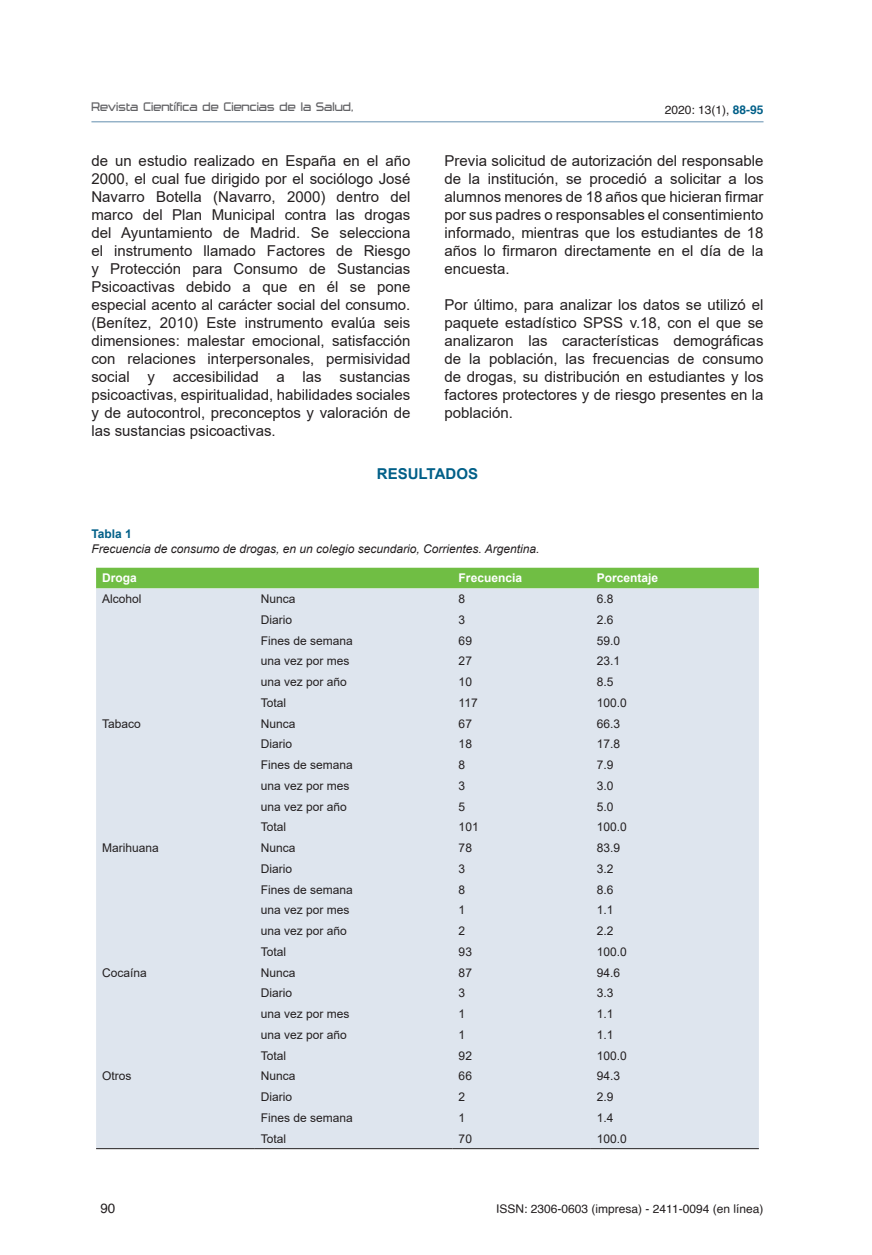
<style>
.page{position:relative;width:872px;height:1255px;background:#fff}
.page>*{position:absolute;margin:0;border:0;box-sizing:border-box;transform-origin:0 0}
.TEXTO_CUERPO_GENERAL{font:15px/18px "Arial";color:#231f20;text-align:justify}
.TEXTO_CUERPO_GENERAL-2{font:700 15px "Arial";color:#005f88}
.t1{font:300 13.5px "Trade Marker";letter-spacing:.01em;color:#636366;scale:.85 1}
.t2{font:13.5px "Helvetica";color:#231f20}
.REV_tabla_cuerpo{font:12px "Arial";color:#231f20}
.subtituto_tabla{font:italic 12px "Arial";color:#231f20}
.t3{font:12px "Helvetica";color:#231f20}
.REV_tabla_cuerpo-2{font:700 12px "Arial";color:#fff}
.título_tabla{font:700 12px "Arial";color:#005f88}
.s1{font-weight:700;color:#005f88}
</style>
<div class="page">
<hr style="left:91px;top:121px;width:672px;height:1px;background:#749bb7">
<div style="left:96px;top:567px;width:663px;height:21px;background:#70be44"></div>
<div style="left:96px;top:588px;width:663px;height:560px;background:#dee5ee"></div>
<hr style="left:96px;top:1148px;width:159px;height:1px;background:#231f20">
<hr style="left:255px;top:1148px;width:197px;height:1px;background:#231f20">
<hr style="left:452px;top:1148px;width:139px;height:1px;background:#231f20">
<hr style="left:591px;top:1148px;width:168px;height:1px;background:#231f20">
<p class="t1" style="left:91px;top:99px;width:310px">Revista Científica de Ciencias de la Salud,</p>
<p class="t3" style="left:664px;top:100px;width:100px">2020: 13(1), <span class="s1">88-95</span></p>
<p class="TEXTO_CUERPO_GENERAL" style="left:91px;top:152px;width:320px">de un estudio realizado en España en el año 2000, el cual fue dirigido por el sociólogo José Navarro Botella (Navarro, 2000) dentro del marco del Plan Municipal contra las drogas del Ayuntamiento de Madrid. Se selecciona el instrumento llamado Factores de Riesgo y Protección para Consumo de Sustancias Psicoactivas debido a que en él se pone especial acento al carácter social del consumo. (Benítez, 2010) Este instrumento evalúa seis dimensiones: malestar emocional, satisfacción con relaciones interpersonales, permisividad social y accesibilidad a las sustancias psicoactivas, espiritualidad, habilidades sociales y de autocontrol, preconceptos y valoración de las sustancias psicoactivas.</p>
<p class="TEXTO_CUERPO_GENERAL" style="left:444px;top:152px;width:320px">Previa solicitud de autorización del responsable de la institución, se procedió a solicitar a los alumnos menores de 18 años que hicieran firmar por sus padres o responsables el consentimiento informado, mientras que los estudiantes de 18 años lo firmaron directamente en el día de la encuesta.</p>
<p class="TEXTO_CUERPO_GENERAL" style="left:444px;top:296px;width:320px">Por último, para analizar los datos se utilizó el paquete estadístico SPSS v.18, con el que se analizaron las características demográficas de la población, las frecuencias de consumo de drogas, su distribución en estudiantes y los factores protectores y de riesgo presentes en la población.</p>
<p class="TEXTO_CUERPO_GENERAL-2" style="left:377px;top:463px;width:103px">RESULTADOS</p>
<p class="título_tabla" style="left:91px;top:525px;width:42px">Tabla 1</p>
<p class="subtituto_tabla" style="left:91px;top:540px;width:449px">Frecuencia de consumo de drogas, en un colegio secundario, Corrientes. Argentina.</p>
<p class="REV_tabla_cuerpo-2" style="left:102px;top:570px;width:36px">Droga</p>
<p class="REV_tabla_cuerpo-2" style="left:458px;top:570px;width:65px">Frecuencia</p>
<p class="REV_tabla_cuerpo-2" style="left:597px;top:570px;width:63px">Porcentaje</p>
<p class="REV_tabla_cuerpo" style="left:102px;top:590px;width:41px">Alcohol</p>
<p class="REV_tabla_cuerpo" style="left:261px;top:590px;width:36px">Nunca</p>
<p class="REV_tabla_cuerpo" style="left:458px;top:590px;width:8px">8</p>
<p class="REV_tabla_cuerpo" style="left:597px;top:590px;width:18px">6.8</p>
<p class="REV_tabla_cuerpo" style="left:261px;top:611px;width:33px">Diario</p>
<p class="REV_tabla_cuerpo" style="left:458px;top:611px;width:8px">3</p>
<p class="REV_tabla_cuerpo" style="left:597px;top:611px;width:18px">2.6</p>
<p class="REV_tabla_cuerpo" style="left:261px;top:632px;width:94px">Fines de semana</p>
<p class="REV_tabla_cuerpo" style="left:458px;top:632px;width:15px">69</p>
<p class="REV_tabla_cuerpo" style="left:597px;top:632px;width:25px">59.0</p>
<p class="REV_tabla_cuerpo" style="left:261px;top:653px;width:90px">una vez por mes</p>
<p class="REV_tabla_cuerpo" style="left:458px;top:653px;width:15px">27</p>
<p class="REV_tabla_cuerpo" style="left:597px;top:653px;width:25px">23.1</p>
<p class="REV_tabla_cuerpo" style="left:261px;top:673px;width:88px">una vez por año</p>
<p class="REV_tabla_cuerpo" style="left:458px;top:673px;width:15px">10</p>
<p class="REV_tabla_cuerpo" style="left:597px;top:673px;width:18px">8.5</p>
<p class="REV_tabla_cuerpo" style="left:261px;top:694px;width:27px">Total</p>
<p class="REV_tabla_cuerpo" style="left:458px;top:694px;width:21px">117</p>
<p class="REV_tabla_cuerpo" style="left:597px;top:694px;width:32px">100.0</p>
<p class="REV_tabla_cuerpo" style="left:102px;top:715px;width:40px">Tabaco</p>
<p class="REV_tabla_cuerpo" style="left:261px;top:715px;width:36px">Nunca</p>
<p class="REV_tabla_cuerpo" style="left:458px;top:715px;width:15px">67</p>
<p class="REV_tabla_cuerpo" style="left:597px;top:715px;width:25px">66.3</p>
<p class="REV_tabla_cuerpo" style="left:261px;top:736px;width:33px">Diario</p>
<p class="REV_tabla_cuerpo" style="left:458px;top:736px;width:15px">18</p>
<p class="REV_tabla_cuerpo" style="left:597px;top:736px;width:25px">17.8</p>
<p class="REV_tabla_cuerpo" style="left:261px;top:756px;width:94px">Fines de semana</p>
<p class="REV_tabla_cuerpo" style="left:458px;top:756px;width:8px">8</p>
<p class="REV_tabla_cuerpo" style="left:597px;top:756px;width:18px">7.9</p>
<p class="REV_tabla_cuerpo" style="left:261px;top:777px;width:90px">una vez por mes</p>
<p class="REV_tabla_cuerpo" style="left:458px;top:777px;width:8px">3</p>
<p class="REV_tabla_cuerpo" style="left:597px;top:777px;width:18px">3.0</p>
<p class="REV_tabla_cuerpo" style="left:261px;top:798px;width:88px">una vez por año</p>
<p class="REV_tabla_cuerpo" style="left:458px;top:798px;width:8px">5</p>
<p class="REV_tabla_cuerpo" style="left:597px;top:798px;width:18px">5.0</p>
<p class="REV_tabla_cuerpo" style="left:261px;top:819px;width:27px">Total</p>
<p class="REV_tabla_cuerpo" style="left:458px;top:819px;width:22px">101</p>
<p class="REV_tabla_cuerpo" style="left:597px;top:819px;width:32px">100.0</p>
<p class="REV_tabla_cuerpo" style="left:102px;top:839px;width:58px">Marihuana</p>
<p class="REV_tabla_cuerpo" style="left:261px;top:839px;width:36px">Nunca</p>
<p class="REV_tabla_cuerpo" style="left:458px;top:839px;width:15px">78</p>
<p class="REV_tabla_cuerpo" style="left:597px;top:839px;width:25px">83.9</p>
<p class="REV_tabla_cuerpo" style="left:261px;top:860px;width:33px">Diario</p>
<p class="REV_tabla_cuerpo" style="left:458px;top:860px;width:8px">3</p>
<p class="REV_tabla_cuerpo" style="left:597px;top:860px;width:18px">3.2</p>
<p class="REV_tabla_cuerpo" style="left:261px;top:881px;width:94px">Fines de semana</p>
<p class="REV_tabla_cuerpo" style="left:458px;top:881px;width:8px">8</p>
<p class="REV_tabla_cuerpo" style="left:597px;top:881px;width:18px">8.6</p>
<p class="REV_tabla_cuerpo" style="left:261px;top:901px;width:90px">una vez por mes</p>
<p class="REV_tabla_cuerpo" style="left:458px;top:901px;width:8px">1</p>
<p class="REV_tabla_cuerpo" style="left:597px;top:901px;width:18px">1.1</p>
<p class="REV_tabla_cuerpo" style="left:261px;top:922px;width:88px">una vez por año</p>
<p class="REV_tabla_cuerpo" style="left:458px;top:922px;width:8px">2</p>
<p class="REV_tabla_cuerpo" style="left:597px;top:922px;width:18px">2.2</p>
<p class="REV_tabla_cuerpo" style="left:261px;top:943px;width:27px">Total</p>
<p class="REV_tabla_cuerpo" style="left:458px;top:943px;width:15px">93</p>
<p class="REV_tabla_cuerpo" style="left:597px;top:943px;width:32px">100.0</p>
<p class="REV_tabla_cuerpo" style="left:102px;top:964px;width:46px">Cocaína</p>
<p class="REV_tabla_cuerpo" style="left:261px;top:964px;width:36px">Nunca</p>
<p class="REV_tabla_cuerpo" style="left:458px;top:964px;width:15px">87</p>
<p class="REV_tabla_cuerpo" style="left:597px;top:964px;width:25px">94.6</p>
<p class="REV_tabla_cuerpo" style="left:261px;top:984px;width:33px">Diario</p>
<p class="REV_tabla_cuerpo" style="left:458px;top:984px;width:8px">3</p>
<p class="REV_tabla_cuerpo" style="left:597px;top:984px;width:18px">3.3</p>
<p class="REV_tabla_cuerpo" style="left:261px;top:1005px;width:90px">una vez por mes</p>
<p class="REV_tabla_cuerpo" style="left:458px;top:1005px;width:8px">1</p>
<p class="REV_tabla_cuerpo" style="left:597px;top:1005px;width:18px">1.1</p>
<p class="REV_tabla_cuerpo" style="left:261px;top:1026px;width:88px">una vez por año</p>
<p class="REV_tabla_cuerpo" style="left:458px;top:1026px;width:8px">1</p>
<p class="REV_tabla_cuerpo" style="left:597px;top:1026px;width:18px">1.1</p>
<p class="REV_tabla_cuerpo" style="left:261px;top:1047px;width:27px">Total</p>
<p class="REV_tabla_cuerpo" style="left:458px;top:1047px;width:15px">92</p>
<p class="REV_tabla_cuerpo" style="left:597px;top:1047px;width:32px">100.0</p>
<p class="REV_tabla_cuerpo" style="left:102px;top:1067px;width:31px">Otros</p>
<p class="REV_tabla_cuerpo" style="left:261px;top:1067px;width:36px">Nunca</p>
<p class="REV_tabla_cuerpo" style="left:458px;top:1067px;width:15px">66</p>
<p class="REV_tabla_cuerpo" style="left:597px;top:1067px;width:25px">94.3</p>
<p class="REV_tabla_cuerpo" style="left:261px;top:1088px;width:33px">Diario</p>
<p class="REV_tabla_cuerpo" style="left:458px;top:1088px;width:8px">2</p>
<p class="REV_tabla_cuerpo" style="left:597px;top:1088px;width:18px">2.9</p>
<p class="REV_tabla_cuerpo" style="left:261px;top:1109px;width:94px">Fines de semana</p>
<p class="REV_tabla_cuerpo" style="left:458px;top:1109px;width:8px">1</p>
<p class="REV_tabla_cuerpo" style="left:597px;top:1109px;width:18px">1.4</p>
<p class="REV_tabla_cuerpo" style="left:261px;top:1130px;width:27px">Total</p>
<p class="REV_tabla_cuerpo" style="left:458px;top:1130px;width:15px">70</p>
<p class="REV_tabla_cuerpo" style="left:597px;top:1130px;width:32px">100.0</p>
<p class="t2" style="left:100px;top:1197px;width:17px">90</p>
<p class="t3" style="left:496px;top:1199px;width:269px">ISSN: 2306-0603 (impresa) - 2411-0094 (en línea)</p>
</div>
